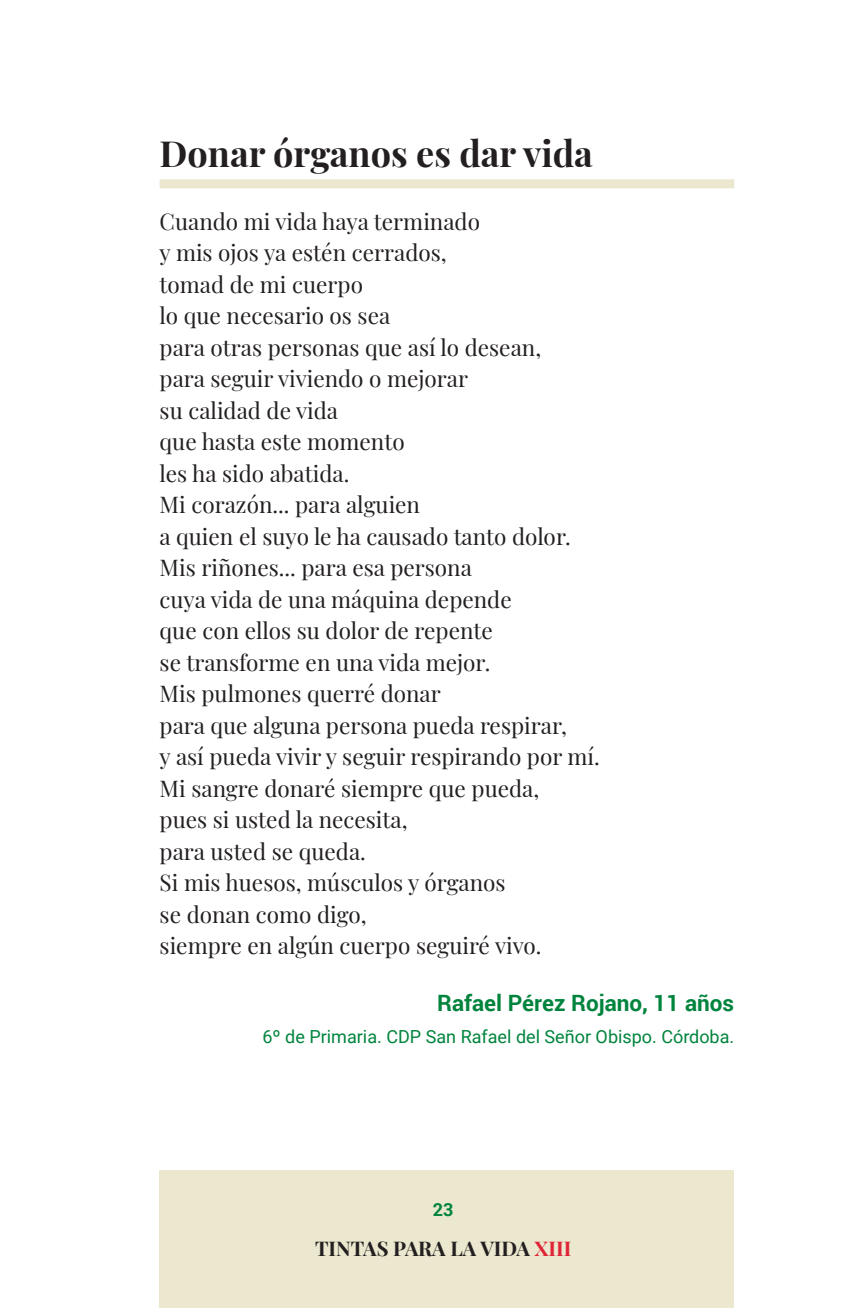
<style>
.page{position:relative;width:862px;height:1308px;background:#fff}
.page>*{position:absolute;margin:0;border:0;box-sizing:border-box;transform-origin:0 0}
.t1{font:700 36px "Playfair Display";color:#231f20}
.t2{font:22.5px/31.5px "Playfair Display";color:#231f20}
.t3{font:700 22.5px "Roboto";color:#00843d}
.t4{font:700 20.25px "Playfair Display";color:#231f20}
.t5{font:18px "Roboto";color:#00843d}
.t6{font:700 18px "Roboto";color:#00843d}
.s1{color:#e02437}
</style>
<div class="page">
<div style="left:159px;top:1170px;width:574px;height:137px;background:#ebe8cf"></div>
<div style="left:159px;top:179px;width:574px;height:9px;background:#ebe8cf"></div>
<h1 class="t1" style="left:159px;top:128px;width:434px">Donar órganos es dar vida</h1>
<p class="t2" style="left:159px;top:204px;width:441px">Cuando mi vida haya terminado<br>y mis ojos ya estén cerrados,<br>tomad de mi cuerpo<br>lo que necesario os sea<br>para otras personas que así lo desean,<br>para seguir viviendo o mejorar<br>su calidad de vida<br>que hasta este momento<br>les ha sido abatida.<br>Mi corazón... para alguien<br>a quien el suyo le ha causado tanto dolor.<br>Mis riñones... para esa persona<br>cuya vida de una máquina depende<br>que con ellos su dolor de repente<br>se transforme en una vida mejor.<br>Mis pulmones querré donar<br>para que alguna persona pueda respirar,<br>y así pueda vivir y seguir respirando por mí.<br>Mi sangre donaré siempre que pueda,<br>pues si usted la necesita,<br>para usted se queda.<br>Si mis huesos, músculos y órganos<br>se donan como digo,<br>siempre en algún cuerpo seguiré vivo.</p>
<p class="t3" style="left:437px;top:987px;width:298px">Rafael Pérez Rojano, 11 años</p>
<p class="t5" style="left:262px;top:1025px;width:473px">6º de Primaria. CDP San Rafael del Señor Obispo. Córdoba.</p>
<p class="t6" style="left:432px;top:1197px;width:22px">23</p>
<p class="t4" style="left:315px;top:1233px;width:258px">TINTAS PARA LA VIDA <span class="s1">XIII</span></p>
</div>
